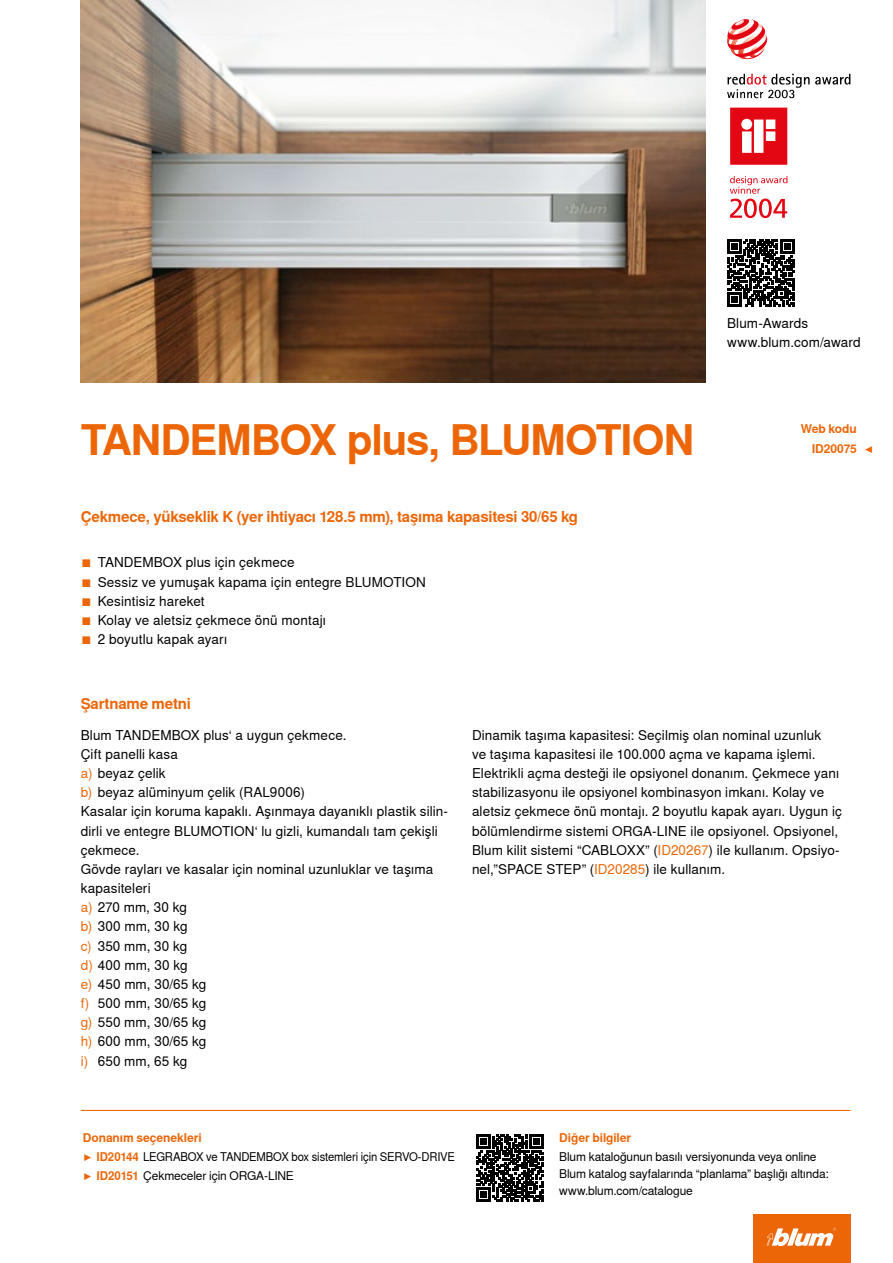
<style>
.page{position:relative;width:893px;height:1263px;background:#fff}
.page>*{position:absolute;margin:0;border:0;box-sizing:border-box;transform-origin:0 0}
.CB_AF_Ueber_Tit2{font:700 42px "Nimbus Sans Global";letter-spacing:-.03em;color:#ec6608}
.CB_AF_Ueber_Ber1o_li{font:700 15px "Nimbus Sans Global";letter-spacing:-.015em;color:#ec6608}
.CB_AF_FliesIMG_li{font:13.5px/19.2px "Nimbus Sans Global";letter-spacing:.01em;color:#000}
.CB_AF_Bes_IMG9{font:13.5px "Nimbus Sans Global";letter-spacing:.01em;color:#000}
.CB_AF_Fliess_li{font:12px/17px "Nimbus Sans Global";letter-spacing:-.01em;color:#000}
.CB_AF_Ueber_Ber2o_li{font:12px "Nimbus Sans Global";letter-spacing:-.015em;color:#000;scale:.94 1}
.CB_AF_Ueber_Ber2o_li-2{font:700 12px "Nimbus Sans Global";letter-spacing:-.005em;color:#ec6608}
.CB_AF_Ueber_Ber2o_li-3{font:12px "Nimbus Sans Global";letter-spacing:-.015em;color:#000}
.CB_AF_Ueber_Ber2o_re{font:700 12px "Nimbus Sans Global";letter-spacing:-.01em;color:#ec6608}
.s1{color:#ec6608}
.s2{font-weight:700;color:#ec6608}
</style>
<div class="page">
<img style="left:81px;top:0;width:625px;height:383px">
<svg style="left:727px;top:74px;width:123px;height:24px"></svg>
<svg style="left:727px;top:19px;width:40px;height:40px"></svg>
<svg style="left:730px;top:176px;width:57px;height:42px"></svg>
<svg style="left:730px;top:108px;width:57px;height:57px"></svg>
<div style="left:753px;top:1214px;width:97px;height:49px;background:#ec6608"></div>
<svg style="left:767px;top:1227px;width:69px;height:19px"></svg>
<svg style="left:727px;top:239px;width:67px;height:68px"></svg>
<hr style="left:81px;top:1110px;width:769px;height:1px;background:#ec6608">
<svg style="left:476px;top:1134px;width:67px;height:67px"></svg>
<p class="CB_AF_Ueber_Tit2" style="left:81px;top:416px;width:615px">TANDEMBOX plus, BLUMOTION</p>
<p class="CB_AF_Ueber_Ber1o_li" style="left:81px;top:508px;width:499px">Çekmece, yükseklik K (yer ihtiyacı 128.5 mm), taşıma kapasitesi 30/65 kg</p>
<p class="CB_AF_Bes_IMG9" style="left:81px;top:555px;width:215px"><span class="s1">■</span> TANDEMBOX plus için çekmece</p>
<p class="CB_AF_Bes_IMG9" style="left:81px;top:574px;width:346px"><span class="s1">■</span> Sessiz ve yumuşak kapama için entegre BLUMOTION</p>
<p class="CB_AF_Bes_IMG9" style="left:81px;top:593px;width:125px"><span class="s1">■</span> Kesintisiz hareket</p>
<p class="CB_AF_Bes_IMG9" style="left:81px;top:612px;width:247px"><span class="s1">■</span> Kolay ve aletsiz çekmece önü montajı</p>
<p class="CB_AF_Bes_IMG9" style="left:81px;top:631px;width:148px"><span class="s1">■</span> 2 boyutlu kapak ayarı</p>
<p class="CB_AF_Ueber_Ber1o_li" style="left:81px;top:695px;width:112px">Şartname metni</p>
<p class="CB_AF_FliesIMG_li" style="left:727px;top:314px;width:83px">Blum-Awards</p>
<p class="CB_AF_FliesIMG_li" style="left:727px;top:333px;width:135px">www.blum.com/award</p>
<p class="CB_AF_Ueber_Ber2o_re" style="left:801px;top:422px;width:58px">Web kodu</p>
<p class="CB_AF_Ueber_Ber2o_re" style="left:812px;top:441px;width:47px">ID20075</p>
<p class="CB_AF_Ueber_Ber2o_re" style="left:865px;top:441px;width:11px">◀</p>
<p class="CB_AF_FliesIMG_li" style="left:81px;top:725px;width:267px">Blum TANDEMBOX plus‘ a uygun çekmece.</p>
<p class="CB_AF_FliesIMG_li" style="left:81px;top:744px;width:99px">Çift panelli kasa</p>
<p class="CB_AF_FliesIMG_li" style="left:81px;top:764px;width:86px"><span class="s1">a)</span> beyaz çelik</p>
<p class="CB_AF_FliesIMG_li" style="left:81px;top:783px;width:226px"><span class="s1">b)</span> beyaz alüminyum çelik (RAL9006)</p>
<p class="CB_AF_FliesIMG_li" style="left:81px;top:802px;width:369px">Kasalar için koruma kapaklı. Aşınmaya dayanıklı plastik silin&shy;dirli ve entegre BLUMOTION‘ lu gizli, kumandalı tam çekişli çekmece.</p>
<p class="CB_AF_FliesIMG_li" style="left:81px;top:859px;width:354px">Gövde rayları ve kasalar için nominal uzunluklar ve taşıma kapasiteleri</p>
<p class="CB_AF_FliesIMG_li" style="left:81px;top:898px;width:108px"><span class="s1">a)</span> 270 mm, 30 kg</p>
<p class="CB_AF_FliesIMG_li" style="left:81px;top:917px;width:108px"><span class="s1">b)</span> 300 mm, 30 kg</p>
<p class="CB_AF_FliesIMG_li" style="left:81px;top:936px;width:108px"><span class="s1">c)</span> 350 mm, 30 kg</p>
<p class="CB_AF_FliesIMG_li" style="left:81px;top:955px;width:108px"><span class="s1">d)</span> 400 mm, 30 kg</p>
<p class="CB_AF_FliesIMG_li" style="left:81px;top:975px;width:127px"><span class="s1">e)</span> 450 mm, 30/65 kg</p>
<p class="CB_AF_FliesIMG_li" style="left:81px;top:994px;width:127px"><span class="s1">f)</span> 500 mm, 30/65 kg</p>
<p class="CB_AF_FliesIMG_li" style="left:81px;top:1013px;width:127px"><span class="s1">g)</span> 550 mm, 30/65 kg</p>
<p class="CB_AF_FliesIMG_li" style="left:81px;top:1032px;width:127px"><span class="s1">h)</span> 600 mm, 30/65 kg</p>
<p class="CB_AF_FliesIMG_li" style="left:81px;top:1051px;width:108px"><span class="s1">i)</span> 650 mm, 65 kg</p>
<p class="CB_AF_FliesIMG_li" style="left:472px;top:725px;width:371px">Dinamik taşıma kapasitesi: Seçilmiş olan nominal uzunluk<br>ve taşıma kapasitesi ile 100.000 açma ve kapama işlemi.<br>Elektrikli açma desteği ile opsiyonel donanım. Çekmece yanı stabilizasyonu ile opsiyonel kombinasyon imkanı. Kolay ve aletsiz çekmece önü montajı. 2 boyutlu kapak ayarı. Uygun iç bölümlendirme sistemi ORGA-LINE ile opsiyonel. Opsiyonel, Blum kilit sistemi “CABLOXX” (<span class="s1">ID20267</span>) ile kullanım. Opsiyo&shy;nel,”SPACE STEP” (<span class="s1">ID20285</span>) ile kullanım.</p>
<p class="CB_AF_Ueber_Ber2o_li-2" style="left:83px;top:1130px;width:120px">Donanım seçenekleri</p>
<p class="CB_AF_Ueber_Ber2o_li" style="left:83px;top:1149px;width:397px"><span class="s1">▶</span> <span class="s2">ID20144</span> LEGRABOX ve TANDEMBOX box sistemleri için SERVO-DRIVE</p>
<p class="CB_AF_Ueber_Ber2o_li-3" style="left:83px;top:1169px;width:213px"><span class="s1">▶</span> <span class="s2">ID20151</span> Çekmeceler için ORGA-LINE</p>
<p class="CB_AF_Ueber_Ber2o_li-2" style="left:559px;top:1130px;width:74px">Diğer bilgiler</p>
<p class="CB_AF_Fliess_li" style="left:559px;top:1148px;width:271px">Blum kataloğunun basılı versiyonunda veya online<br>Blum katalog sayfalarında “planlama” başlığı altında: www.blum.com/catalogue</p>
</div>
